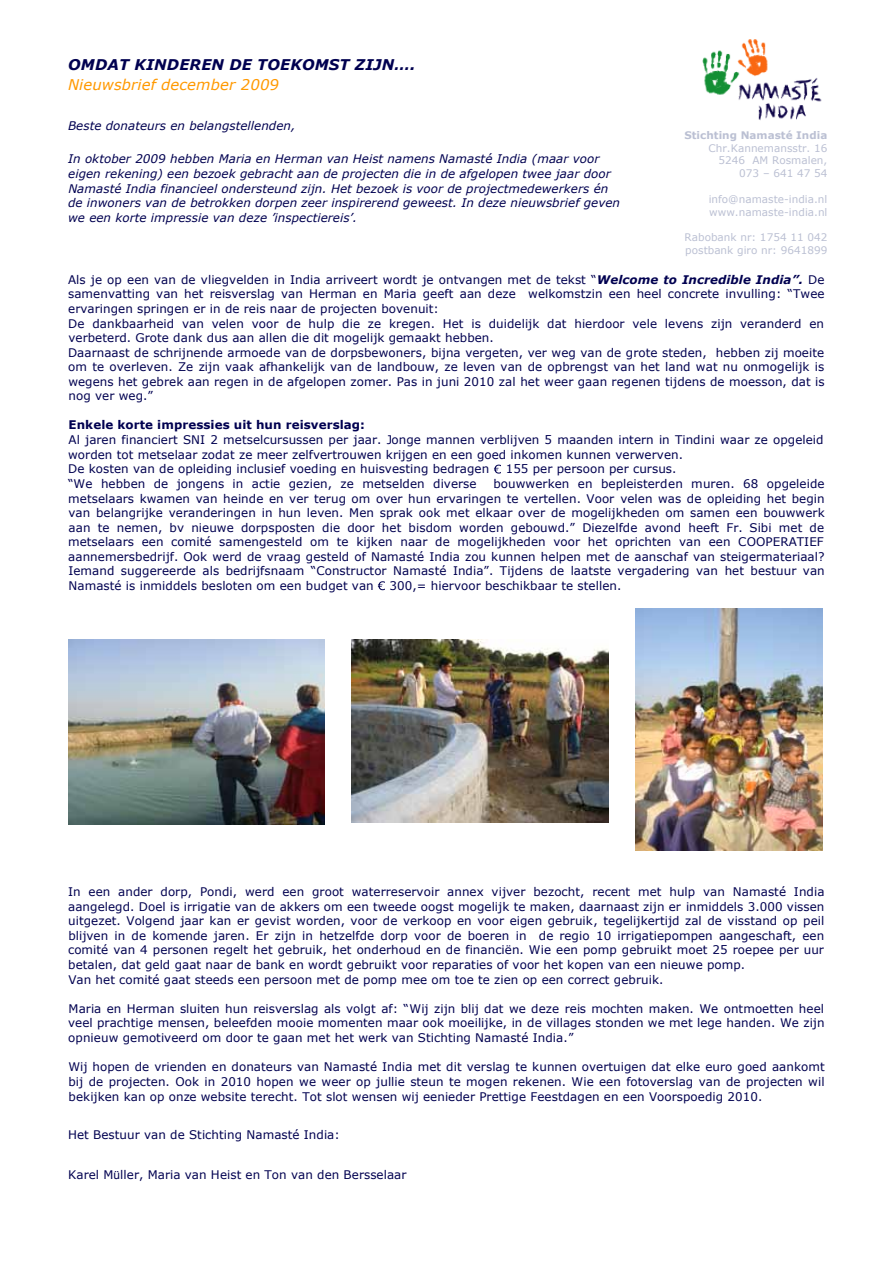
<style>
.page{position:relative;width:893px;height:1263px;background:#fff}
.page>*{position:absolute;margin:0;border:0;box-sizing:border-box;transform-origin:0 0}
.t1{font:italic 700 14.7px "Verdana";letter-spacing:.01em;color:#000050}
.t2{font:italic 14.7px "Verdana";letter-spacing:.01em;color:#f90}
.t3{font:11.85px/14.5px "Verdana";letter-spacing:.005em;color:#000050}
.t4{font:italic 11.85px/14.5px "Verdana";letter-spacing:.005em;color:#000050}
.t5{font:700 11.85px "Verdana";letter-spacing:.005em;color:#000050}
.t6{font:10.5px/12.8px "Verdana";letter-spacing:.005em;color:#bbc0d3}
.t7{font:700 10.5px "Verdana";letter-spacing:.005em;color:#bbc0d3}
.s1{font-weight:700;font-style:italic}
.s2{font-family:"Arial"}
</style>
<div class="page">
<img style="left:702px;top:40px;width:120px;height:81px">
<img style="left:351px;top:639px;width:257px;height:184px">
<img style="left:635px;top:609px;width:187px;height:241px">
<img style="left:68px;top:639px;width:256px;height:186px">
<svg style="left:494px;top:465px;width:7px;height:9px"></svg>
<svg style="left:378px;top:581px;width:7px;height:9px"></svg>
<p class="t1" style="left:68px;top:56px;width:349px">OMDAT KINDEREN DE TOEKOMST ZIJN….</p>
<p class="t2" style="left:68px;top:75px;width:212px">Nieuwsbrief december 2009</p>
<p class="t4" style="left:68px;top:118px;width:229px">Beste donateurs en belangstellenden,</p>
<p class="t4" style="left:68px;top:151px;width:553px">In oktober 2009 hebben Maria en Herman van Heist namens Namasté India (maar voor eigen rekening) een bezoek gebracht aan de projecten die in de afgelopen twee jaar door Namasté India financieel ondersteund zijn. Het bezoek is voor de projectmedewerkers én de inwoners van de betrokken dorpen zeer inspirerend geweest. In deze nieuwsbrief geven we een korte impressie van deze ’inspectiereis’.</p>
<p class="t7" style="left:684px;top:128px;width:144px">Stichting Namasté India</p>
<p class="t6" style="left:708px;top:141px;width:120px;text-align:right">Chr.Kannemansstr. 16<br>5246 AM Rosmalen,<br>073 – 641 47 54</p>
<p class="t6" style="left:708px;top:192px;width:120px">info@namaste-india.nl www.namaste-india.nl</p>
<p class="t6" style="left:684px;top:231px;width:144px">Rabobank nr: 1754 11 042 postbank giro nr: 9641899</p>
<p class="t3" style="left:68px;top:272px;width:758px">Als je op een van de vliegvelden in India arriveert wordt je ontvangen met de tekst “<span class="s1">Welcome to Incredible India”.</span> De samenvatting van het reisverslag van Herman en Maria geeft aan deze welkomstzin een heel concrete invulling: “Twee ervaringen springen er in de reis naar de projecten bovenuit:<br>De dankbaarheid van velen voor de hulp die ze kregen. Het is duidelijk dat hierdoor vele levens zijn veranderd en verbeterd. Grote dank dus aan allen die dit mogelijk gemaakt hebben.<br>Daarnaast de schrijnende armoede van de dorpsbewoners, bijna vergeten, ver weg van de grote steden, hebben zij moeite om te overleven. Ze zijn vaak afhankelijk van de landbouw, ze leven van de opbrengst van het land wat nu onmogelijk is wegens het gebrek aan regen in de afgelopen zomer. Pas in juni 2010 zal het weer gaan regenen tijdens de moesson, dat is nog ver weg.”</p>
<p class="t5" style="left:69px;top:418px;width:298px">Enkele korte impressies uit hun reisverslag:</p>
<p class="t3" style="left:68px;top:432px;width:757px">Al jaren financiert SNI 2 metselcursussen per jaar. Jonge mannen verblijven 5 maanden intern in Tindini waar ze opgeleid worden tot metselaar zodat ze meer zelfvertrouwen krijgen en een goed inkomen kunnen verwerven.<br>De kosten van de opleiding inclusief voeding en huisvesting bedragen</p>
<p class="t3" style="left:505px;top:461px;width:172px">155 per persoon per cursus.</p>
<p class="t3" style="left:68px;top:476px;width:410px">“We hebben de jongens in actie gezien, ze metselden diverse</p>
<p class="t3" style="left:68px;top:476px;width:758px;text-align:justify;text-indent:425px">bouwwerken en bepleisterden muren. 68 opgeleide metselaars kwamen van heinde en ver terug om over hun ervaringen te vertellen. Voor velen was de opleiding het begin van belangrijke veranderingen in hun leven. Men sprak ook met elkaar over de mogelijkheden om samen een bouwwerk aan te nemen, bv nieuwe dorpsposten die door het bisdom worden gebouwd.” Diezelfde avond heeft Fr. Sibi met de metselaars een comité samengesteld om te kijken naar de mogelijkheden voor het oprichten van een COOPERATIEF aannemersbedrijf. Ook werd de vraag gesteld of Namasté India zou kunnen helpen met de aanschaf van steigermateriaal?<br>Iemand suggereerde als bedrijfsnaam “Constructor Namasté India”. Tijdens de laatste vergadering van het bestuur van Namasté is inmiddels besloten om een budget van</p>
<p class="t3" style="left:389px;top:578px;width:233px">300,= hiervoor beschikbaar te stellen.</p>
<p class="t3" style="left:68px;top:884px;width:758px">In een ander dorp, Pondi, werd een groot waterreservoir annex vijver bezocht, recent met hulp van Namasté India aangelegd. Doel is irrigatie van de akkers om een tweede oogst mogelijk te maken, daarnaast zijn er inmiddels 3.000 vissen uitgezet. Volgend jaar kan er gevist worden, voor de verkoop en voor eigen gebruik, tegelijkertijd zal de visstand op peil blijven in de komende jaren. Er zijn in hetzelfde dorp voor de boeren in de regio 10 irrigatiepompen aangeschaft, een comité van 4 personen regelt het gebruik, het onderhoud en de financiën. Wie een pomp gebruikt moet 25 roepee per uur betalen, dat geld gaat naar de bank en wordt gebruikt voor reparaties of voor het kopen van een nieuwe pomp.<br>Van het comité gaat steeds een persoon met de pomp mee om toe te zien op een correct gebruik.</p>
<p class="t3" style="left:68px;top:1001px;width:758px;text-align:justify">Maria en Herman sluiten hun reisverslag als volgt af: “Wij zijn blij dat we deze reis mochten maken. We ontmoetten heel veel prachtige mensen, beleefden mooie momenten maar ook moeilijke, in de villages stonden we met lege handen. We zijn opnieuw gemotiveerd om door te gaan met het werk van Stichting Namasté India.”</p>
<p class="t3" style="left:68px;top:1059px;width:758px;text-align:justify">Wij hopen de vrienden en donateurs van Namasté India met dit verslag te kunnen overtuigen dat elke euro goed aankomt bij de projecten. Ook in 2010 hopen we weer op jullie steun te mogen rekenen. Wie een fotoverslag van de projecten wil bekijken kan op onze website terecht. Tot slot wensen wij eenieder Prettige Feestdagen en een Voorspoedig 2010.</p>
<p class="t3" style="left:68px;top:1127px;width:273px">Het Bestuur van de Stichting Namasté India:</p>
<p class="t3" style="left:68px;top:1167px;width:340px">Karel M<span class="s2">ü</span>ller, Maria van Heist en Ton van den Bersselaar</p>
</div>
